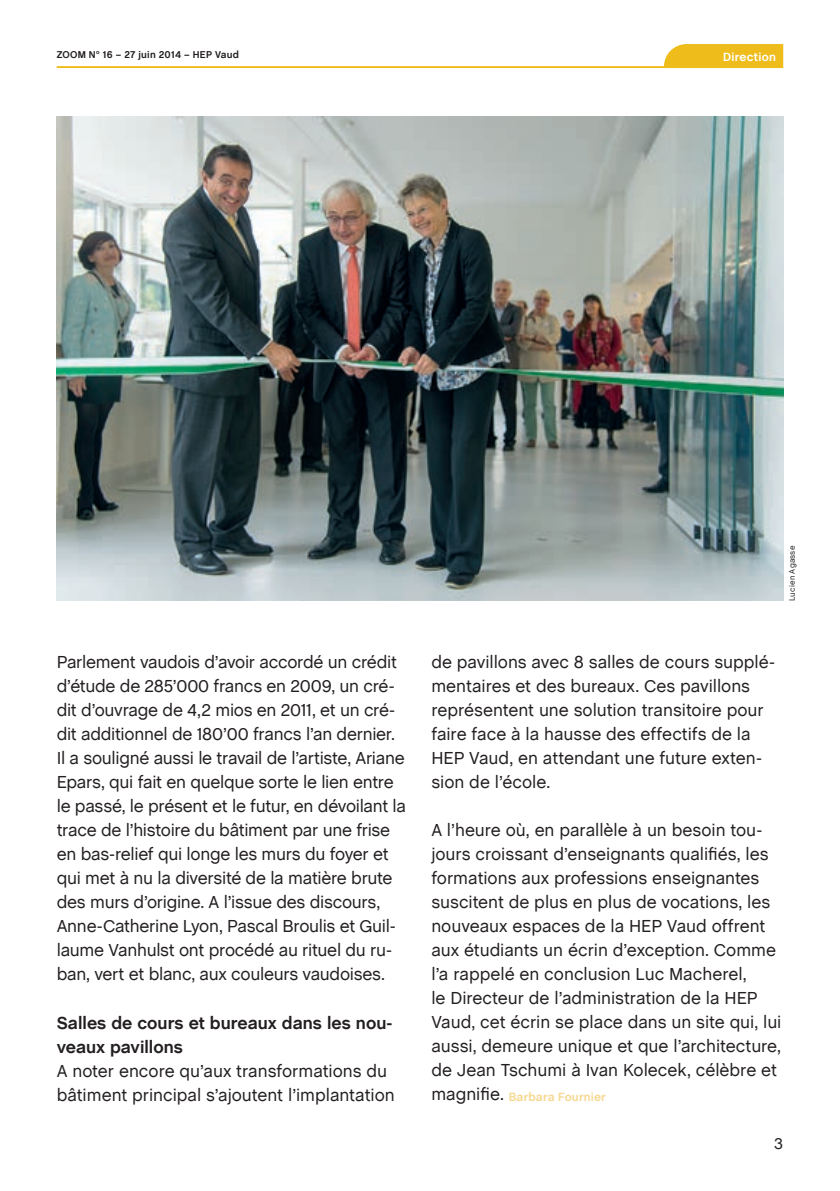
<style>
.page{position:relative;width:840px;height:1191px;background:#fff}
.page>*{position:absolute;margin:0;border:0;box-sizing:border-box;transform-origin:0 0}
.t1{font:17.6px/24px "Chalet Book TT";letter-spacing:-.01em;color:#231f20}
.t2{font:700 17.6px/24px "Chalet Book TT";color:#231f20}
.t3{font:16px "Chalet Book TT";color:#231f20}
.t4{font:700 12px "Chalet Book TT";letter-spacing:.01em;color:#f6d991}
.t5{font:700 12px "Chalet Book TT";letter-spacing:.025em;color:#fff}
.t6{font:700 10px "Chalet Book TT";letter-spacing:.02em;color:#231f20}
.t7{font:8px "Chalet Book TT";letter-spacing:.02em;color:#231f20}
.s1{font-weight:400;font-size:17.6px;color:#231f20}
</style>
<div class="page">
<svg style="left:57px;top:44px;width:725px;height:24px"></svg>
<img style="left:57px;top:116px;width:725px;height:484px">
<p class="t6" style="left:57px;top:48px;width:184px">ZOOM N<sup>o</sup> 16 – 27 juin 2014 – HEP Vaud</p>
<p class="t5" style="left:722px;top:50px;width:55px">Direction</p>
<p class="t1" style="left:57px;top:650px;width:350px">Parlement vaudois d’avoir accordé un crédit d’étude de 285’000 francs en 2009, un cré&shy;dit d’ouvrage de 4,2 mios en 2011, et un cré&shy;dit additionnel de 180’00 francs l’an dernier.<br>Il a souligné aussi le travail de l’artiste, Ariane Epars, qui fait en quelque sorte le lien entre le passé, le présent et le futur, en dévoilant la trace de l’histoire du bâtiment par une frise en bas-relief qui longe les murs du foyer et qui met à nu la diversité de la matière brute des murs d’origine. A l’issue des discours, Anne-Catherine Lyon, Pascal Broulis et Guil&shy;laume Vanhulst ont procédé au rituel du ru&shy;ban, vert et blanc, aux couleurs vaudoises.</p>
<p class="t2" style="left:57px;top:1010px;width:337px">Salles de cours et bureaux dans les nou&shy;veaux pavillons</p>
<p class="t1" style="left:57px;top:1058px;width:339px">A noter encore qu’aux transformations du bâtiment principal s’ajoutent l’implantation</p>
<p class="t7" style="left:786px;top:601px;width:57px;rotate:-90deg">Lucien Agasse</p>
<p class="t1" style="left:431px;top:650px;width:345px">de pavillons avec 8 salles de cours supplé&shy;mentaires et des bureaux. Ces pavillons représentent une solution transitoire pour faire face à la hausse des effectifs de la HEP Vaud, en attendant une future exten&shy;sion de l’école.</p>
<p class="t1" style="left:431px;top:818px;width:351px">A l’heure où, en parallèle à un besoin tou&shy;jours croissant d’enseignants qualifiés, les formations aux professions enseignantes suscitent de plus en plus de vocations, les nouveaux espaces de la HEP Vaud offrent aux étudiants un écrin d’exception. Comme l’a rappelé en conclusion Luc Macherel,<br>le Directeur de l’administration de la HEP Vaud, cet écrin se place dans un site qui, lui aussi, demeure unique et que l’architecture, de Jean Tschumi à Ivan Kolecek, célèbre et</p>
<p class="t4" style="left:431px;top:1089px;width:176px"><span class="s1">magnifie.</span> Barbara Fournier</p>
<p class="t3" style="left:773px;top:1133px;width:10px">3</p>
</div>
